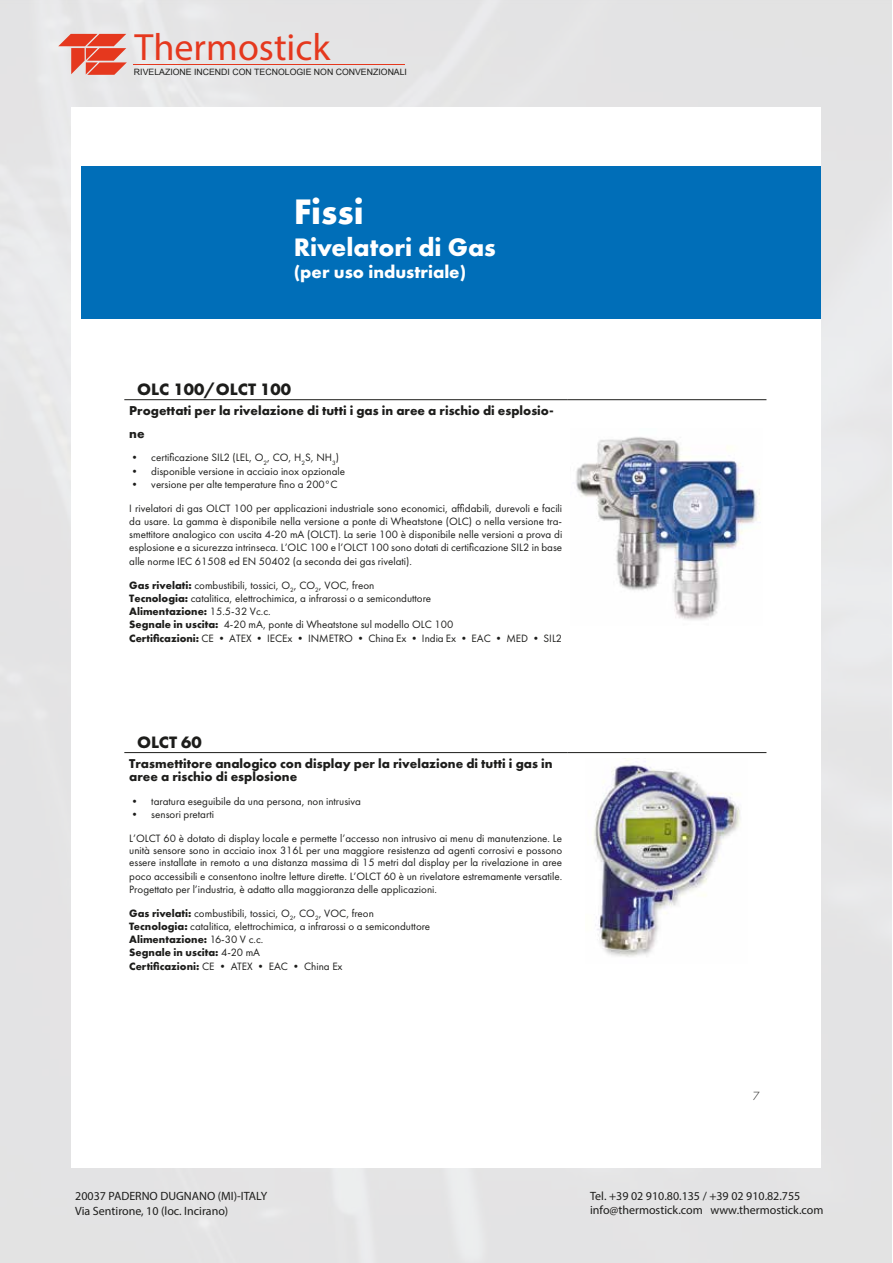
<style>
.page{position:relative;width:893px;height:1263px;background:#fff}
.page>*{position:absolute;margin:0;border:0;box-sizing:border-box;transform-origin:0 0}
.t1{font:38.1px "Myriad Pro";color:#e5381e}
.t2{font:700 36.75px "Futura PT";color:#fff}
.t3{font:700 26.25px "Futura PT";color:#fff}
.t4{font:700 18.45px "Futura PT";color:#fff}
.t5{font:700 17.1px "Futura PT";color:#1d1d1b}
.t6{font:700 13.35px/23px "Futura PT";color:#1d1d1b}
.t7{font:300 12.3px "Futura PT";color:#1d1d1b}
.t8{font:12px/14.4px "Myriad Pro";color:#1d1d1b}
.t9{font:11.1px/13.2px "Futura PT";color:#1d1d1b}
.t10{font:8.7px "Arial";color:#1d1d1b}
.s1{font-weight:700}
</style>
<div class="page">
<hr style="left:133px;top:64px;width:272px;height:1px;background:#e5381e">
<svg style="left:58px;top:34px;width:69px;height:41px;background:#e57b6c"></svg>
<div style="left:81px;top:166px;width:740px;height:153px;background:#006eb8"></div>
<hr style="left:124px;top:399px;width:443px;height:1px;background:#1d1d1b">
<hr style="left:567px;top:399px;width:199px;height:1px;background:#1d1d1b">
<img style="left:576px;top:437px;width:184px;height:183px">
<hr style="left:124px;top:752px;width:443px;height:1px;background:#1d1d1b">
<hr style="left:567px;top:752px;width:199px;height:1px;background:#1d1d1b">
<img style="left:593px;top:758px;width:147px;height:199px">
<h1 class="t1" style="left:135px;top:23px;width:197px">Thermostick</h1>
<p class="t10" style="left:134px;top:66px;width:275px">RIVELAZIONE INCENDI CON TECNOLOGIE NON CONVENZIONALI</p>
<h2 class="t2" style="left:294px;top:188px;width:71px">Fissi</h2>
<h3 class="t3" style="left:294px;top:230px;width:204px">Rivelatori di Gas</h3>
<h3 class="t4" style="left:294px;top:260px;width:174px">(per uso industriale)</h3>
<h3 class="t5" style="left:137px;top:378px;width:155px">OLC 100/OLCT 100</h3>
<p class="t6" style="left:129px;top:398px;width:426px">Progettati per la rivelazione di tutti i gas in aree a rischio di esplosio&shy;ne</p>
<p class="t9" style="left:129px;top:451px;width:211px">• certificazione SIL2 (LEL, O<sub>2</sub>, CO, H<sub>2</sub>S, NH<sub>3</sub>)</p>
<p class="t9" style="left:129px;top:464px;width:218px">• disponible versione in acciaio inox opzionale</p>
<p class="t9" style="left:129px;top:472px;width:434px;line-height:23.7px">• versione per alte temperature fino a 200°C<br>I rivelatori di gas OLCT 100 per applicazioni industriale sono economici, affidabili, durevoli e facili</p>
<p class="t9" style="left:129px;top:515px;width:435px;text-align:justify">da usare. La gamma è disponibile nella versione a ponte di Wheatstone (OLC) o nella versione tra&shy;smettitore analogico con uscita 4-20 mA (OLCT). La serie 100 è disponibile nelle versioni a prova di esplosione e a sicurezza intrinseca. L’OLC 100 e l’OLCT 100 sono dotati di certificazione SIL2 in base alle norme IEC 61508 ed EN 50402 (a seconda dei gas rivelati).</p>
<p class="t9" style="left:129px;top:578px;width:434px"><span class="s1">Gas rivelati:</span> combustibili, tossici, O<sub>2</sub>, CO<sub>2</sub>, VOC, freon<br><span class="s1">Tecnologia:</span> catalitica, elettrochimica, a infrarossi o a semiconduttore<br><span class="s1">Alimentazione:</span> 15.5-32 Vc.c.<br><span class="s1">Segnale in uscita:</span> 4-20 mA, ponte di Wheatstone sul modello OLC 100<br><span class="s1">Certificazioni:</span> CE • ATEX • IECEx • INMETRO • China Ex • India Ex • EAC • MED • SIL2</p>
<h3 class="t5" style="left:137px;top:731px;width:66px">OLCT 60</h3>
<p class="t6" style="left:129px;top:756px;width:425px;line-height:13.4px">Trasmettitore analogico con display per la rivelazione di tutti i gas in aree a rischio di esplosione</p>
<p class="t9" style="left:129px;top:794px;width:233px">• taratura eseguibile da una persona, non intrusiva</p>
<p class="t9" style="left:129px;top:802px;width:434px;line-height:23.7px">• sensori pretarti<br>L’OLCT 60 è dotato di display locale e permette l’accesso non intrusivo ai menu di manutenzione. Le</p>
<p class="t9" style="left:129px;top:844px;width:435px;text-align:justify">unità sensore sono in acciaio inox 316L per una maggiore resistenza ad agenti corrosivi e possono essere installate in remoto a una distanza massima di 15 metri dal display per la rivelazione in aree poco accessibili e consentono inoltre letture dirette. L’OLCT 60 è un rivelatore estremamente versatile.<br>Progettato per l’industria, è adatto alla maggioranza delle applicazioni.</p>
<p class="t9" style="left:129px;top:906px;width:302px"><span class="s1">Gas rivelati:</span> combustibili, tossici, O<sub>2</sub>, CO<sub>2</sub>, VOC, freon <span class="s1">Tecnologia:</span> catalitica, elettrochimica, a infrarossi o a semiconduttore <span class="s1">Alimentazione:</span> 16-30 V c.c.<br><span class="s1">Segnale in uscita:</span> 4-20 mA<br><span class="s1">Certificazioni:</span> CE • ATEX • EAC • China Ex</p>
<p class="t7" style="left:753px;top:1089px;width:8px">7</p>
<p class="t8" style="left:75px;top:1189px;width:194px">20037 PADERNO DUGNANO (MI)-ITALY<br>Via Sentirone, 10 (loc. Incirano)</p>
<p class="t8" style="left:590px;top:1188px;width:235px">Tel. +39 02 910.80.135 / +39 02 910.82.755 info@thermostick.com www.thermostick.com</p>
</div>
